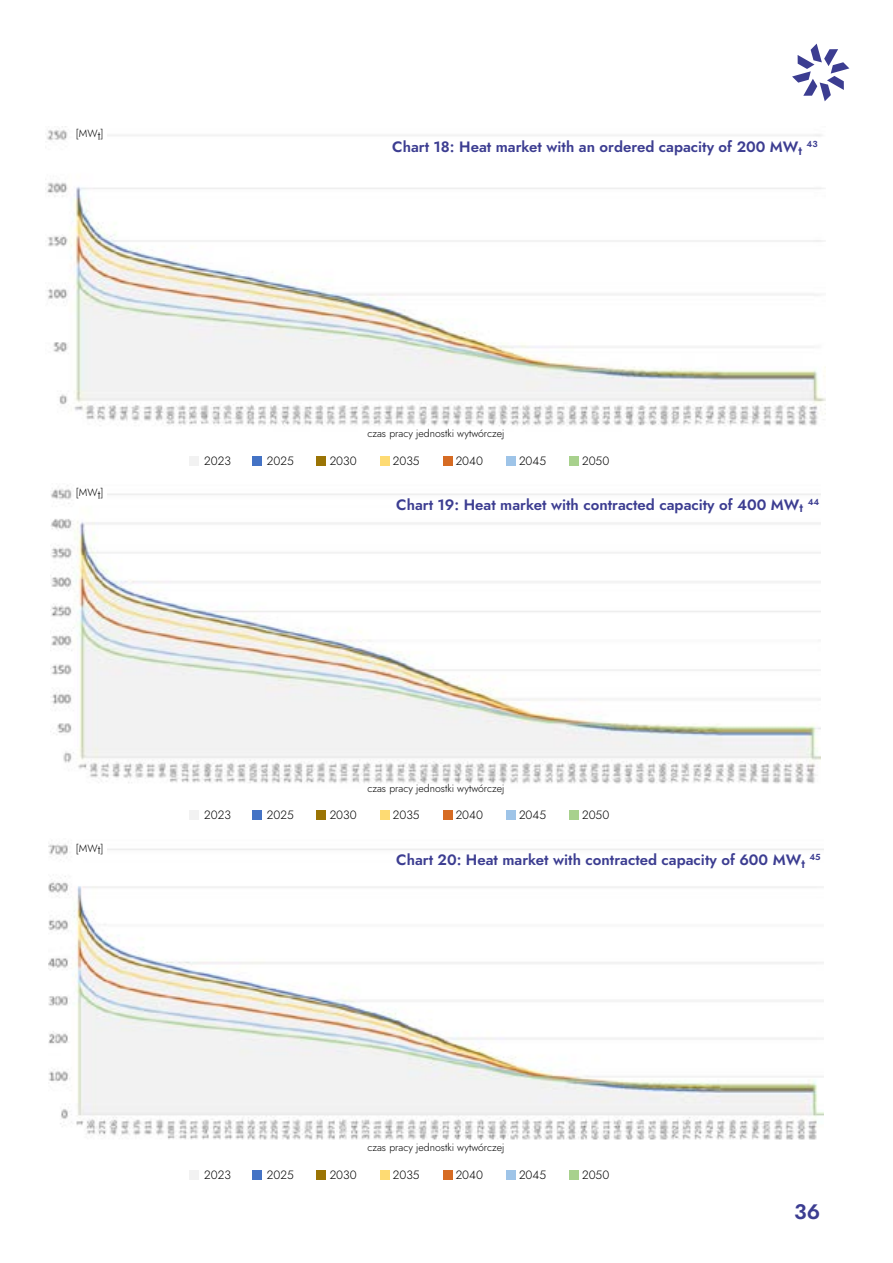
<style>
.page{position:relative;width:893px;height:1263px;background:#fff}
.page>*{position:absolute;margin:0;border:0;box-sizing:border-box;transform-origin:0 0}
.t1{font:600 21px "Jost";color:#3c3d91}
.t2{font:600 15px "Jost";color:#3c3d91}
.t3{font:300 12px "Jost";color:#000}
.t4{font:300 10.5px "Jost";color:#000}
.t5{font:600 8.7px "Jost";color:#3c3d91}
.s1{font-size:12.3px}
</style>
<div class="page">
<svg style="left:792px;top:44px;width:57px;height:57px"></svg>
<img style="left:47px;top:126px;width:778px;height:300px">
<img style="left:50px;top:485px;width:771px;height:299px">
<img style="left:48px;top:844px;width:776px;height:296px">
<div style="left:189px;top:1170px;width:10px;height:10px;background:#f2f2f2"></div>
<div style="left:252px;top:1170px;width:10px;height:10px;background:#4473c5"></div>
<div style="left:316px;top:1170px;width:10px;height:10px;background:#9a7405"></div>
<div style="left:380px;top:1170px;width:10px;height:10px;background:#fedb73"></div>
<div style="left:443px;top:1170px;width:10px;height:10px;background:#d66b23"></div>
<div style="left:506px;top:1170px;width:10px;height:10px;background:#9ec4e8"></div>
<div style="left:569px;top:1170px;width:9px;height:10px;background:#a8d18d"></div>
<div style="left:189px;top:811px;width:10px;height:9px;background:#f2f2f2"></div>
<div style="left:252px;top:811px;width:10px;height:9px;background:#4473c5"></div>
<div style="left:316px;top:811px;width:10px;height:9px;background:#9a7405"></div>
<div style="left:380px;top:811px;width:10px;height:9px;background:#fedb73"></div>
<div style="left:443px;top:811px;width:10px;height:9px;background:#d66b23"></div>
<div style="left:506px;top:811px;width:10px;height:9px;background:#9ec4e8"></div>
<div style="left:569px;top:811px;width:9px;height:9px;background:#a8d18d"></div>
<div style="left:189px;top:456px;width:10px;height:10px;background:#f2f2f2"></div>
<div style="left:252px;top:456px;width:10px;height:10px;background:#4473c5"></div>
<div style="left:316px;top:456px;width:10px;height:10px;background:#9a7405"></div>
<div style="left:380px;top:456px;width:10px;height:10px;background:#fedb73"></div>
<div style="left:443px;top:456px;width:10px;height:10px;background:#d66b23"></div>
<div style="left:506px;top:456px;width:10px;height:10px;background:#9ec4e8"></div>
<div style="left:569px;top:456px;width:9px;height:10px;background:#a8d18d"></div>
<div style="left:75px;top:129px;width:32px;height:12px;background:#fff"></div>
<div style="left:75px;top:488px;width:32px;height:12px;background:#fff"></div>
<div style="left:75px;top:844px;width:32px;height:12px;background:#fff"></div>
<p class="t4" style="left:76px;top:126px;width:29px">[MW<span class="s1">t</span>]</p>
<p class="t2" style="left:392px;top:137px;width:411px">Chart 18: Heat market with an ordered capacity of 200 MW<sub>t</sub></p>
<p class="t5" style="left:807px;top:138px;width:13px">43</p>
<p class="t4" style="left:76px;top:486px;width:29px">[MW<span class="s1">t</span>]</p>
<p class="t4" style="left:367px;top:426px;width:139px">czas pracy jednostki wytwórczej</p>
<p class="t3" style="left:204px;top:452px;width:28px">2023</p>
<p class="t3" style="left:267px;top:452px;width:28px">2025</p>
<p class="t3" style="left:330px;top:452px;width:29px">2030</p>
<p class="t3" style="left:393px;top:452px;width:28px">2035</p>
<p class="t3" style="left:456px;top:452px;width:29px">2040</p>
<p class="t3" style="left:519px;top:452px;width:29px">2045</p>
<p class="t3" style="left:582px;top:452px;width:29px">2050</p>
<p class="t2" style="left:396px;top:494px;width:408px">Chart 19: Heat market with contracted capacity of 400 MW<sub>t</sub></p>
<p class="t5" style="left:808px;top:496px;width:13px">44</p>
<p class="t4" style="left:76px;top:841px;width:29px">[MW<span class="s1">t</span>]</p>
<p class="t4" style="left:367px;top:781px;width:139px">czas pracy jednostki wytwórczej</p>
<p class="t3" style="left:204px;top:807px;width:28px">2023</p>
<p class="t3" style="left:267px;top:807px;width:28px">2025</p>
<p class="t3" style="left:330px;top:807px;width:29px">2030</p>
<p class="t3" style="left:393px;top:807px;width:28px">2035</p>
<p class="t3" style="left:456px;top:807px;width:29px">2040</p>
<p class="t3" style="left:519px;top:807px;width:29px">2045</p>
<p class="t3" style="left:582px;top:807px;width:29px">2050</p>
<p class="t2" style="left:396px;top:850px;width:410px">Chart 20: Heat market with contracted capacity of 600 MW<sub>t</sub></p>
<p class="t5" style="left:809px;top:851px;width:13px">45</p>
<p class="t4" style="left:367px;top:1140px;width:139px">czas pracy jednostki wytwórczej</p>
<p class="t3" style="left:204px;top:1166px;width:28px">2023</p>
<p class="t3" style="left:267px;top:1166px;width:28px">2025</p>
<p class="t3" style="left:330px;top:1166px;width:29px">2030</p>
<p class="t3" style="left:393px;top:1166px;width:28px">2035</p>
<p class="t3" style="left:456px;top:1166px;width:29px">2040</p>
<p class="t3" style="left:519px;top:1166px;width:29px">2045</p>
<p class="t3" style="left:582px;top:1166px;width:29px">2050</p>
<h1 class="t1" style="left:794px;top:1197px;width:27px">36</h1>
</div>
